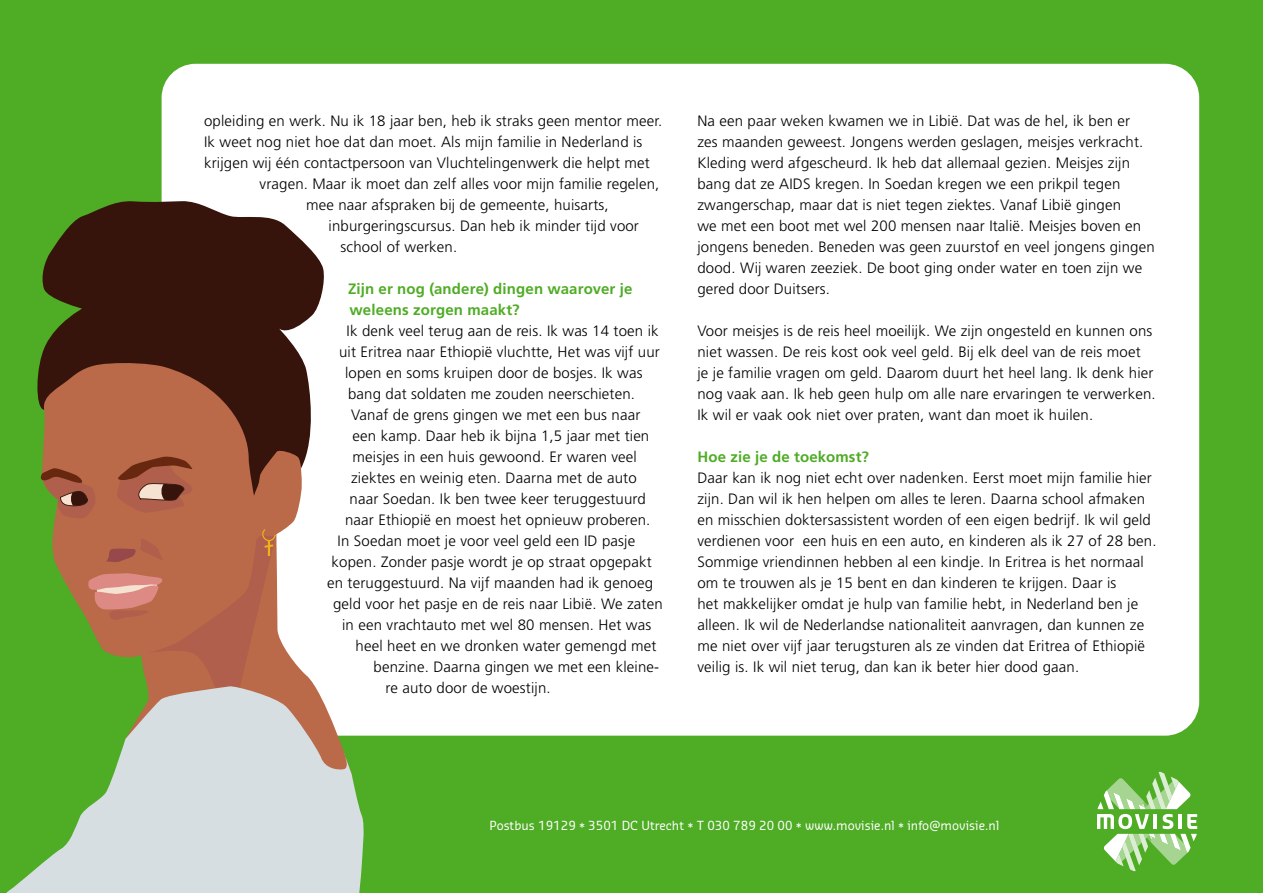
<style>
.page{position:relative;width:1263px;height:893px;background:#4fac25}
.page>*{position:absolute;margin:0;border:0;box-sizing:border-box;transform-origin:0 0}
.t1{font:300 15px/21px "Frutiger";letter-spacing:.01em;color:#000}
.t2{font:700 15px/21px "Frutiger";letter-spacing:.01em;color:#4fac25}
.t3{font:12px "Sansa Pro";letter-spacing:.005em;color:#fff}
</style>
<div class="page">
<div style="left:162px;top:64px;width:1037px;height:672px;background:#fff;border-radius:34px"></div>
<svg style="left:1097px;top:772px;width:100px;height:99px"></svg>
<svg style="left:6px;top:685px;width:360px;height:208px;fill:#d7dee2"></svg>
<svg style="left:37px;top:200px;width:287px;height:266px;background:#63412d"></svg>
<svg style="left:40px;top:449px;width:262px;height:242px"></svg>
<p class="t1" style="left:204px;top:110px;width:460px">opleiding en werk. Nu ik 18 jaar ben, heb ik straks geen mentor meer.</p>
<p class="t1" style="left:204px;top:131px;width:440px">Ik weet nog niet hoe dat dan moet. Als mijn familie in Nederland is</p>
<p class="t1" style="left:204px;top:152px;width:447px">krijgen wij één contactpersoon van Vluchtelingenwerk die helpt met</p>
<p class="t1" style="left:260px;top:173px;width:401px">vragen. Maar ik moet dan zelf alles voor mijn familie regelen,</p>
<p class="t1" style="left:306px;top:194px;width:304px">mee naar afspraken bij de gemeente, huisarts,</p>
<p class="t1" style="left:329px;top:215px;width:312px">inburgeringscursus. Dan heb ik minder tijd voor</p>
<p class="t1" style="left:341px;top:236px;width:118px">school of werken.</p>
<p class="t2" style="left:348px;top:278px;width:286px">Zijn er nog (andere) dingen waarover je weleens zorgen maakt?</p>
<p class="t1" style="left:347px;top:320px;width:314px">Ik denk veel terug aan de reis. Ik was 14 toen ik</p>
<p class="t1" style="left:339px;top:341px;width:322px">uit Eritrea naar Ethiopië vluchtte, Het was vijf uur</p>
<p class="t1" style="left:345px;top:362px;width:299px">lopen en soms kruipen door de bosjes. Ik was</p>
<p class="t1" style="left:348px;top:383px;width:288px">bang dat soldaten me zouden neerschieten.</p>
<p class="t1" style="left:351px;top:404px;width:291px">Vanaf de grens gingen we met een bus naar</p>
<p class="t1" style="left:353px;top:425px;width:298px">een kamp. Daar heb ik bijna 1,5 jaar met tien</p>
<p class="t1" style="left:353px;top:446px;width:286px">meisjes in een huis gewoond. Er waren veel</p>
<p class="t1" style="left:351px;top:467px;width:287px">ziektes en weinig eten. Daarna met de auto</p>
<p class="t1" style="left:350px;top:488px;width:298px">naar Soedan. Ik ben twee keer teruggestuurd</p>
<p class="t1" style="left:345px;top:509px;width:307px">naar Ethiopië en moest het opnieuw proberen.</p>
<p class="t1" style="left:338px;top:530px;width:299px">In Soedan moet je voor veel geld een ID pasje</p>
<p class="t1" style="left:332px;top:551px;width:322px">kopen. Zonder pasje wordt je op straat opgepakt</p>
<p class="t1" style="left:327px;top:572px;width:327px">en teruggestuurd. Na vijf maanden had ik genoeg</p>
<p class="t1" style="left:333px;top:593px;width:331px">geld voor het pasje en de reis naar Libië. We zaten</p>
<p class="t1" style="left:342px;top:614px;width:311px">in een vrachtauto met wel 80 mensen. Het was</p>
<p class="t1" style="left:356px;top:635px;width:302px">heel heet en we dronken water gemengd met</p>
<p class="t1" style="left:374px;top:656px;width:287px">benzine. Daarna gingen we met een kleine-</p>
<p class="t1" style="left:386px;top:677px;width:167px">re auto door de woestijn.</p>
<p class="t1" style="left:697px;top:110px;width:459px">Na een paar weken kwamen we in Libië. Dat was de hel, ik ben er<br>zes maanden geweest. Jongens werden geslagen, meisjes verkracht.<br>Kleding werd afgescheurd. Ik heb dat allemaal gezien. Meisjes zijn bang dat ze AIDS kregen. In Soedan kregen we een prikpil tegen zwangerschap, maar dat is niet tegen ziektes. Vanaf Libië gingen<br>we met een boot met wel 200 mensen naar Italië. Meisjes boven en jongens beneden. Beneden was geen zuurstof en veel jongens gingen dood. Wij waren zeeziek. De boot ging onder water en toen zijn we gered door Duitsers.</p>
<p class="t1" style="left:697px;top:320px;width:460px">Voor meisjes is de reis heel moeilijk. We zijn ongesteld en kunnen ons niet wassen. De reis kost ook veel geld. Bij elk deel van de reis moet<br>je je familie vragen om geld. Daarom duurt het heel lang. Ik denk hier nog vaak aan. Ik heb geen hulp om alle nare ervaringen te verwerken.<br>Ik wil er vaak ook niet over praten, want dan moet ik huilen.</p>
<p class="t2" style="left:697px;top:446px;width:173px">Hoe zie je de toekomst?</p>
<p class="t1" style="left:697px;top:467px;width:461px">Daar kan ik nog niet echt over nadenken. Eerst moet mijn familie hier zijn. Dan wil ik hen helpen om alles te leren. Daarna school afmaken en misschien doktersassistent worden of een eigen bedrijf. Ik wil geld verdienen voor een huis en een auto, en kinderen als ik 27 of 28 ben.<br>Sommige vriendinnen hebben al een kindje. In Eritrea is het normaal om te trouwen als je 15 bent en dan kinderen te krijgen. Daar is<br>het makkelijker omdat je hulp van familie hebt, in Nederland ben je alleen. Ik wil de Nederlandse nationaliteit aanvragen, dan kunnen ze me niet over vijf jaar terugsturen als ze vinden dat Eritrea of Ethiopië veilig is. Ik wil niet terug, dan kan ik beter hier dood gaan.</p>
<p class="t3" style="left:489px;top:817px;width:511px">Postbus 19129 * 3501 DC Utrecht * T 030 789 20 00 * www.movisie.nl * info@movisie.nl</p>
</div>
